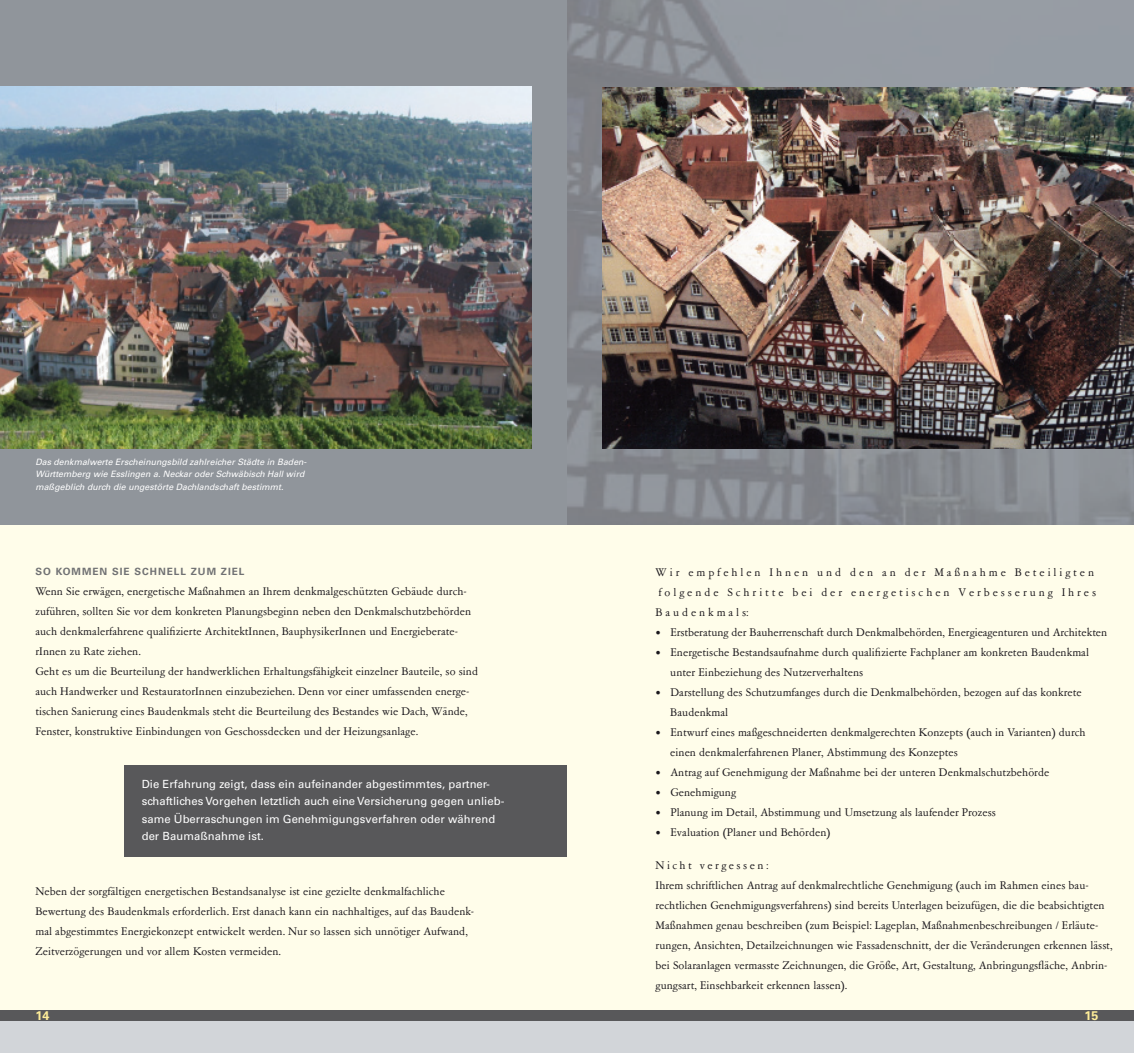
<style>
.page{position:relative;width:1134px;height:1053px;background:#fff}
.page>*{position:absolute;margin:0;border:0;box-sizing:border-box;transform-origin:0 0}
.t1{font:12.5px/20px "Garamont Amst SB";letter-spacing:.005em;color:#1a171c}
.t2{font:700 12.5px "Univers";color:#fe9}
.t3{font:11.25px/17.5px "Univers";letter-spacing:.005em;color:#fff}
.t4{font:700 10px "Univers";letter-spacing:.1em;color:#707173}
.t5{font:italic 8.75px/12.5px "Univers";letter-spacing:.005em;color:#fff}
</style>
<div class="page">
<div style="left:0;top:0;width:1134px;height:1052px;background:#fffdea"></div>
<div style="left:0;top:0;width:1134px;height:524px;background:#90959b"></div>
<img style="left:567px;top:0;width:567px;height:524px">
<div style="left:0;top:1010px;width:1134px;height:42px;background:#d2d5d9"></div>
<div style="left:0;top:1010px;width:1134px;height:10px;background:#58585a"></div>
<div style="left:124px;top:764px;width:443px;height:92px;background:#58585a"></div>
<img style="left:602px;top:87px;width:532px;height:361px">
<img style="left:0;top:87px;width:531px;height:361px">
<p class="t5" style="left:35px;top:455px;width:273px">Das denkmalwerte Erscheinungsbild zahlreicher Städte in Baden-<br>Württemberg wie Esslingen a. Neckar oder Schwäbisch Hall wird maßgeblich durch die ungestörte Dachlandschaft bestimmt.</p>
<p class="t4" style="left:35px;top:565px;width:211px">SO KOMMEN SIE SCHNELL ZUM ZIEL</p>
<p class="t1" style="left:35px;top:581px;width:444px">Wenn Sie erwägen, energetische Maßnahmen an Ihrem denkmalgeschützten Gebäude durch&shy;zuführen, sollten Sie vor dem konkreten Planungsbeginn neben den Denkmalschutzbehörden auch denkmalerfahrene qualifizierte ArchitektInnen, BauphysikerInnen und Energieberate&shy;rInnen zu Rate ziehen.<br>Geht es um die Beurteilung der handwerklichen Erhaltungsfähigkeit einzelner Bauteile, so sind auch Handwerker und RestauratorInnen einzubeziehen. Denn vor einer umfassenden energe&shy;tischen Sanierung eines Baudenkmals steht die Beurteilung des Bestandes wie Dach, Wände, Fenster, konstruktive Einbindungen von Geschossdecken und der Heizungsanlage.</p>
<p class="t3" style="left:142px;top:774px;width:364px">Die Erfahrung zeigt, dass ein aufeinander abgestimmtes, partner&shy;schaftliches Vorgehen letztlich auch eine Versicherung gegen unlieb&shy;same Überraschungen im Genehmigungsverfahren oder während der Baumaßnahme ist.</p>
<p class="t1" style="left:35px;top:881px;width:440px">Neben der sorgfältigen energetischen Bestandsanalyse ist eine gezielte denkmalfachliche Bewertung des Baudenkmals erforderlich. Erst danach kann ein nachhaltiges, auf das Baudenk&shy;mal abgestimmtes Energiekonzept entwickelt werden. Nur so lassen sich unnötiger Aufwand, Zeitverzögerungen und vor allem Kosten vermeiden.</p>
<p class="t1" style="left:656px;top:563px;width:442px">W i r e m p f e h l e n I h n e n u n d d e n a n d e r M a ß n a h m e B e t e i l i g t e n f o l g e n d e S c h r i t t e b e i d e r e n e r g e t i s c h e n V e r b e s s e r u n g I h r e s<br>B a u d e n k m a l s:</p>
<p class="t1" style="left:656px;top:623px;width:453px">• Erstberatung der Bauherrenschaft durch Denkmalbehörden, Energieagenturen und Architekten</p>
<p class="t1" style="left:670px;top:643px;width:420px;text-indent:-15px">• Energetische Bestandsaufnahme durch qualifizierte Fachplaner am konkreten Baudenkmal unter Einbeziehung des Nutzerverhaltens</p>
<p class="t1" style="left:670px;top:683px;width:413px;text-indent:-15px">• Darstellung des Schutzumfanges durch die Denkmalbehörden, bezogen auf das konkrete<br>Baudenkmal</p>
<p class="t1" style="left:670px;top:723px;width:417px;text-indent:-15px">• Entwurf eines maßgeschneiderten denkmalgerechten Konzepts (auch in Varianten) durch einen denkmalerfahrenen Planer, Abstimmung des Konzeptes</p>
<p class="t1" style="left:656px;top:763px;width:395px">• Antrag auf Genehmigung der Maßnahme bei der unteren Denkmalschutzbehörde</p>
<p class="t1" style="left:656px;top:783px;width:82px">• Genehmigung</p>
<p class="t1" style="left:656px;top:803px;width:342px">• Planung im Detail, Abstimmung und Umsetzung als laufender Prozess</p>
<p class="t1" style="left:656px;top:823px;width:176px">• Evaluation (Planer und Behörden)</p>
<p class="t1" style="left:656px;top:855px;width:458px">Nicht vergessen:<br>Ihrem schriftlichen Antrag auf denkmalrechtliche Genehmigung (auch im Rahmen eines bau&shy;rechtlichen Genehmigungsverfahrens) sind bereits Unterlagen beizufügen, die die beabsichtigten Maßnahmen genau beschreiben (zum Beispiel: Lageplan, Maßnahmenbeschreibungen / Erläute&shy;rungen, Ansichten, Detailzeichnungen wie Fassadenschnitt, der die Veränderungen erkennen lässt, bei Solaranlagen vermasste Zeichnungen, die Größe, Art, Gestaltung, Anbringungsfläche, Anbrin&shy;gungsart, Einsehbarkeit erkennen lassen).</p>
<p class="t2" style="left:35px;top:1008px;width:15px">14</p>
<p class="t2" style="left:1084px;top:1008px;width:15px">15</p>
</div>
